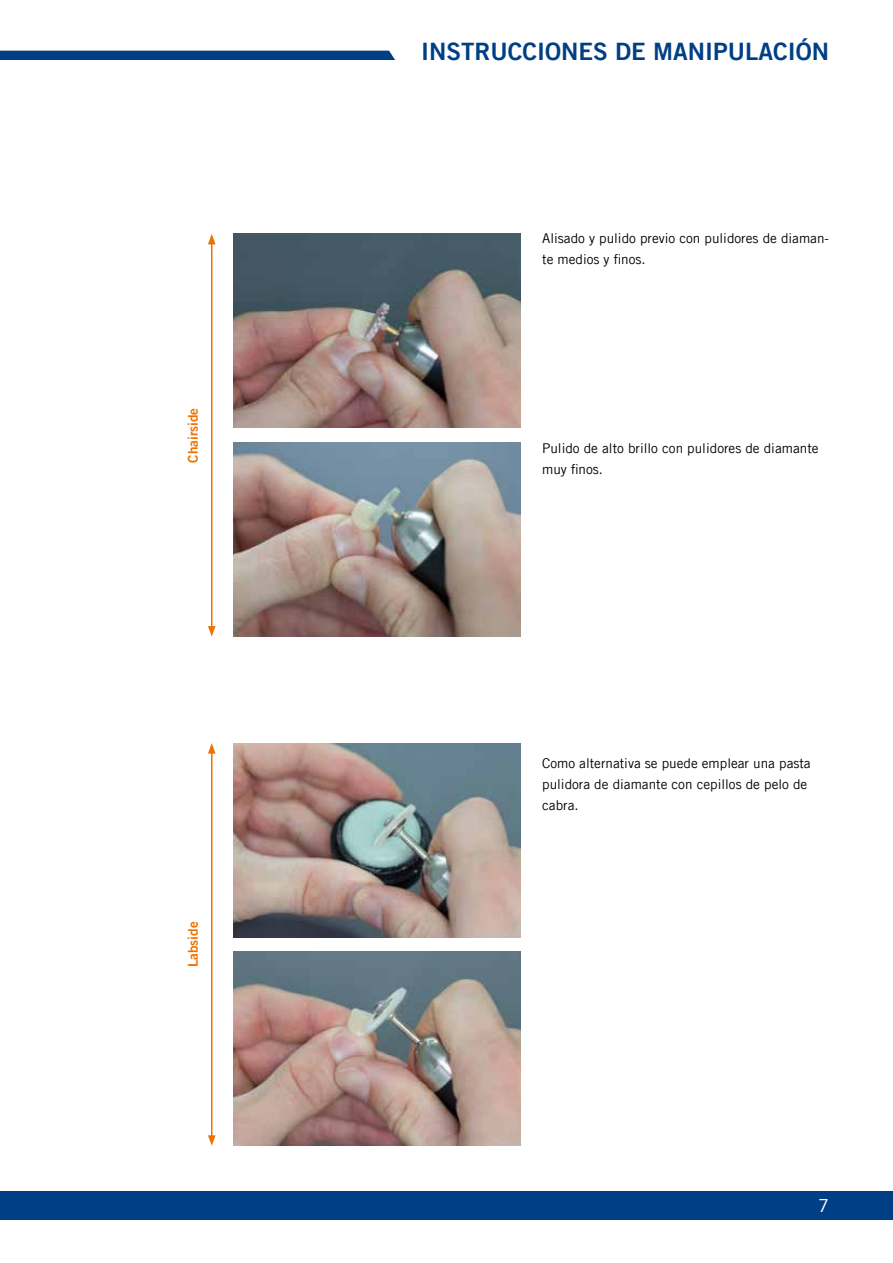
<style>
.page{position:relative;width:893px;height:1263px;background:#fff}
.page>*{position:absolute;margin:0;border:0;box-sizing:border-box;transform-origin:0 0}
.t1{font:24px "Trade Gothic LT Com Bd 2";color:#003f85}
.t2{font:18px "Trade Gothic LT Com";color:#fff}
.t3{font:13.5px/21px "Trade Gothic LT Com";color:#000}
.t4{font:13.5px "Trade Gothic LT Com Bd 2";color:#ee7203}
</style>
<div class="page">
<div style="left:0;top:1191px;width:893px;height:28px;background:#003f85"></div>
<div style="left:0;top:51px;width:395px;height:9px;background:#003f85"></div>
<img style="left:234px;top:234px;width:287px;height:194px">
<img style="left:234px;top:743px;width:287px;height:194px">
<img style="left:234px;top:443px;width:287px;height:194px">
<img style="left:234px;top:952px;width:287px;height:194px">
<hr style="left:211px;top:242px;width:1px;height:386px;background:#ee7203">
<svg style="left:208px;top:234px;width:8px;height:10px"></svg>
<svg style="left:208px;top:626px;width:8px;height:11px"></svg>
<hr style="left:211px;top:751px;width:1px;height:386px;background:#ee7203">
<svg style="left:208px;top:743px;width:8px;height:11px"></svg>
<svg style="left:208px;top:1135px;width:8px;height:11px"></svg>
<p class="t4" style="left:185px;top:463px;width:56px;rotate:-90deg">Chairside</p>
<p class="t4" style="left:185px;top:967px;width:47px;rotate:-90deg">Labside</p>
<h1 class="t1" style="left:421px;top:37px;width:409px">INSTRUCCIONES DE MANIPULACIÓN</h1>
<p class="t3" style="left:542px;top:228px;width:288px">Alisado y pulido previo con pulidores de diaman&shy;te medios y finos.</p>
<p class="t3" style="left:542px;top:438px;width:278px">Pulido de alto brillo con pulidores de diamante muy finos.</p>
<p class="t3" style="left:542px;top:753px;width:270px">Como alternativa se puede emplear una pasta pulidora de diamante con cepillos de pelo de cabra.</p>
<h2 class="t2" style="left:818px;top:1195px;width:12px">7</h2>
</div>
